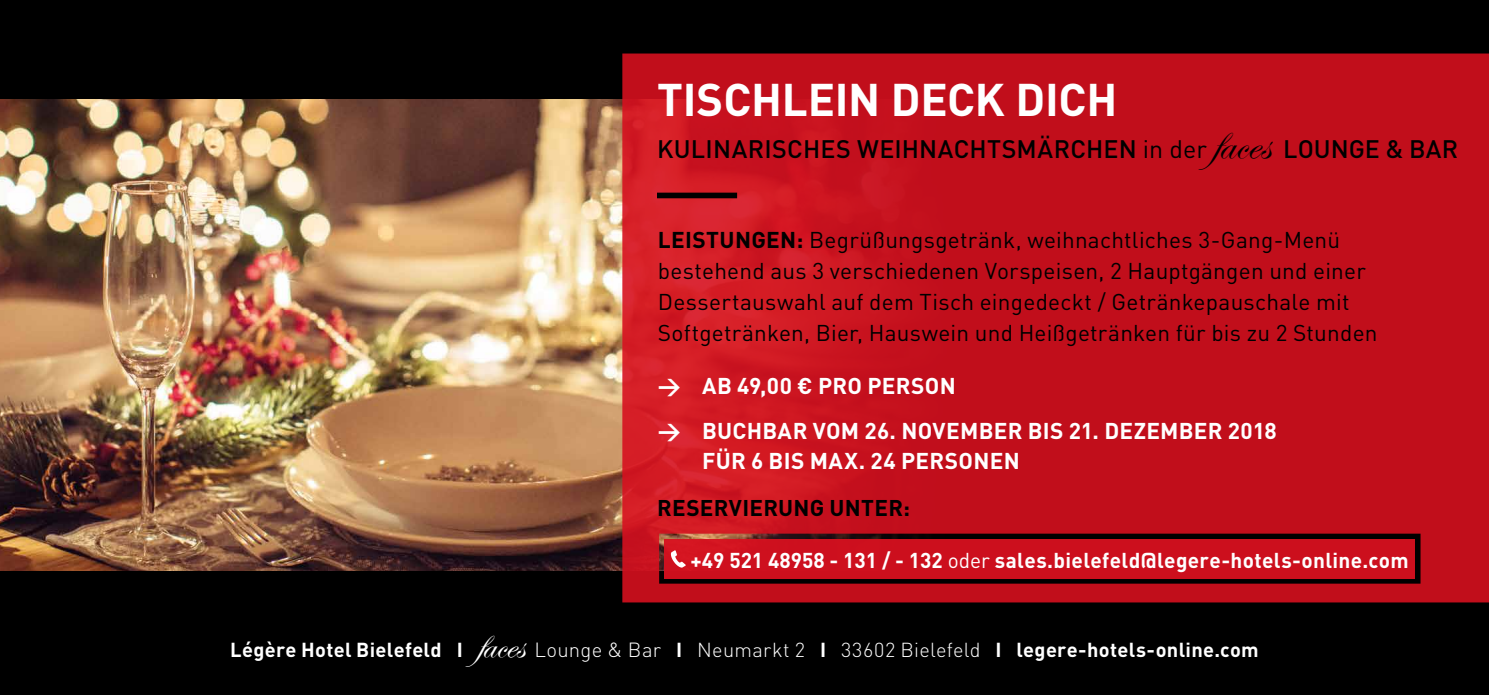
<style>
.page{position:relative;width:1489px;height:695px;background:#fff}
.page>*{position:absolute;margin:0;border:0;box-sizing:border-box;transform-origin:0 0}
.t1{font:700 45.25px "DIN";letter-spacing:-.005em;color:#fff}
.t2{font:500 25px "DIN";letter-spacing:.005em;color:#000}
.t3{font:22.5px/31px "DIN";letter-spacing:.01em;color:#000}
.t4{font:700 22.5px/45px "DIN";letter-spacing:.01em;color:#fff}
.t5{font:700 22.5px "DIN";letter-spacing:.015em;color:#000}
.t6{font:700 21.25px "DIN";letter-spacing:.015em;color:#fff}
.t7{font:700 20px "DIN";letter-spacing:.015em;color:#fff}
.s1{font-weight:400}
.s2{font-family:"Edwardian Script ITC";font-weight:400;font-size:47.5px}
.s3{font-weight:700}
.s4{font-family:"Edwardian Script ITC";font-weight:400;font-size:40px}
.s5{font-weight:300;font-size:20.25px}
.s6{font-weight:300}
</style>
<div class="page">
<div style="left:0;top:0;width:1488px;height:694px;background:#000"></div>
<img style="left:0;top:99px;width:622px;height:471px">
<svg style="left:622px;top:53px;width:866px;height:549px;background:#c1101c"></svg>
<div style="left:663px;top:539px;width:751px;height:39px;background:#cc0f1d"></div>
<div style="left:657px;top:192px;width:80px;height:6px;background:#000"></div>
<svg style="left:671px;top:550px;width:14px;height:17px"></svg>
<h1 class="t1" style="left:657px;top:70px;width:462px">TISCHLEIN DECK DICH</h1>
<p class="t2" style="left:657px;top:133px;width:802px">KULINARISCHES WEIHNACHTSMÄRCHEN <span class="s1">in der</span> <span class="s2">faces</span> LOUNGE &amp; BAR</p>
<p class="t3" style="left:657px;top:224px;width:721px"><span class="s3">LEISTUNGEN:</span> Begrüßungsgetränk, weihnachtliches 3-Gang-Menü bestehend aus 3 verschiedenen Vorspeisen, 2 Hauptgängen und einer Dessertauswahl auf dem Tisch eingedeckt / Getränkepauschale mit Softgetränken, Bier, Hauswein und Heißgetränken für bis zu 2 Stunden</p>
<p class="t4" style="left:657px;top:362px;width:620px">&gt; AB 49,00 € PRO PERSON<br>&gt; BUCHBAR VOM 26. NOVEMBER BIS 21. DEZEMBER 2018</p>
<p class="t4" style="left:702px;top:437px;width:319px">FÜR 6 BIS MAX. 24 PERSONEN</p>
<p class="t5" style="left:657px;top:493px;width:255px">RESERVIERUNG UNTER:</p>
<p class="t6" style="left:690px;top:546px;width:719px">+49 521 48958 - 131 / - 132 <span class="s1">oder</span> sales.bielefeld@legere-hotels-online.com</p>
<p class="t7" style="left:230px;top:636px;width:1030px">Légère Hotel Bielefeld I <span class="s4">faces</span> <span class="s5">Lounge &amp; Bar</span> I <span class="s6">Neumarkt 2</span> I <span class="s6">33602 Bielefeld</span> I legere-hotels-online.com</p>
</div>
